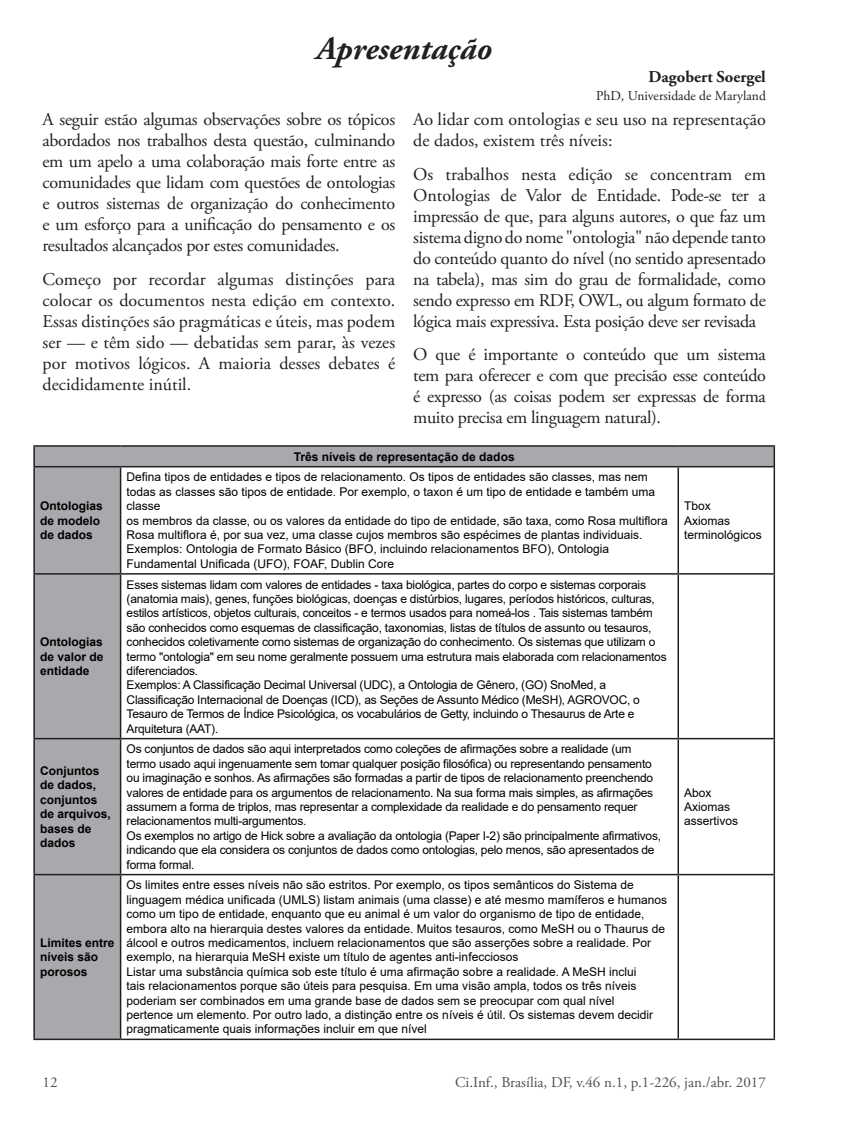
<style>
.page{position:relative;width:851px;height:1127px;background:#fff}
.page>*{position:absolute;margin:0;border:0;box-sizing:border-box;transform-origin:0 0}
.Ci_Inf__Artigo_-_Tít{font:italic 700 33px "Adobe Garamond Pro";color:#231f20}
.Corpo_de_Texto{font:18px/21px "Adobe Garamond Pro";letter-spacing:-.02em;color:#231f20;text-align:justify}
.Corpo_de_Texto-2{font:18px/21px "Adobe Garamond Pro";color:#231f20}
.Ci_Inf__Artigo_-_Nom{font:700 16.5px "Adobe Garamond Pro";color:#231f20}
.t1{font:15px "Adobe Garamond Pro";color:#535050}
.Ci_Inf__Artigo_-_Min{font:13.5px "Adobe Garamond Pro";color:#231f20}
.Ci_Inf__Texto_tabela{font:12px/14.4px "Arial";letter-spacing:-.02em;color:#000}
.Ci_Inf__Texto_tabela-2{font:12px/14.4px "Arial";color:#000}
.Ci_Inf__Texto_tabela-3{font:700 12px/14.4px "Arial";color:#000}
</style>
<div class="page">
<svg style="left:35px;top:447px;width:738px;height:591px"></svg>
<hr style="left:33px;top:445px;width:88px;height:2px;background:#231f20">
<svg style="left:33px;top:447px;width:2px;height:19px"></svg>
<hr style="left:121px;top:445px;width:557px;height:2px;background:#231f20">
<hr style="left:678px;top:445px;width:97px;height:2px;background:#231f20">
<svg style="left:773px;top:447px;width:2px;height:19px"></svg>
<hr style="left:33px;top:466px;width:88px;height:1px;background:#231f20">
<hr style="left:33px;top:467px;width:2px;height:106px;background:#231f20">
<hr style="left:121px;top:466px;width:557px;height:1px;background:#231f20">
<hr style="left:120px;top:467px;width:1px;height:106px;background:#231f20">
<hr style="left:678px;top:466px;width:97px;height:1px;background:#231f20">
<hr style="left:677px;top:467px;width:2px;height:106px;background:#231f20">
<hr style="left:773px;top:467px;width:2px;height:106px;background:#231f20">
<hr style="left:33px;top:573px;width:88px;height:2px;background:#231f20">
<hr style="left:33px;top:575px;width:2px;height:163px;background:#231f20">
<hr style="left:121px;top:573px;width:557px;height:2px;background:#231f20">
<hr style="left:120px;top:575px;width:1px;height:163px;background:#231f20">
<hr style="left:678px;top:573px;width:97px;height:2px;background:#231f20">
<hr style="left:677px;top:575px;width:2px;height:163px;background:#231f20">
<hr style="left:773px;top:575px;width:2px;height:163px;background:#231f20">
<hr style="left:33px;top:738px;width:88px;height:1px;background:#231f20">
<hr style="left:33px;top:739px;width:2px;height:135px;background:#231f20">
<hr style="left:121px;top:738px;width:557px;height:1px;background:#231f20">
<hr style="left:120px;top:739px;width:1px;height:135px;background:#231f20">
<hr style="left:678px;top:738px;width:97px;height:1px;background:#231f20">
<hr style="left:677px;top:739px;width:2px;height:135px;background:#231f20">
<hr style="left:773px;top:739px;width:2px;height:135px;background:#231f20">
<hr style="left:33px;top:874px;width:88px;height:1px;background:#231f20">
<hr style="left:33px;top:875px;width:2px;height:163px;background:#231f20">
<hr style="left:121px;top:874px;width:557px;height:1px;background:#231f20">
<hr style="left:120px;top:875px;width:1px;height:163px;background:#231f20">
<hr style="left:678px;top:874px;width:97px;height:1px;background:#231f20">
<hr style="left:677px;top:875px;width:2px;height:163px;background:#231f20">
<hr style="left:773px;top:875px;width:2px;height:163px;background:#231f20">
<hr style="left:33px;top:1038px;width:88px;height:2px;background:#231f20">
<hr style="left:121px;top:1038px;width:557px;height:2px;background:#231f20">
<hr style="left:678px;top:1038px;width:97px;height:2px;background:#231f20">
<p class="Ci_Inf__Artigo_-_Tít" style="left:316px;top:30px;width:177px">Apresentação</p>
<p class="Ci_Inf__Artigo_-_Nom" style="left:648px;top:67px;width:119px">Dagobert Soergel</p>
<p class="Ci_Inf__Artigo_-_Min" style="left:596px;top:87px;width:171px">PhD, Universidade de Maryland</p>
<p class="Corpo_de_Texto-2" style="left:413px;top:109px;width:354px">Ao lidar com ontologias e seu uso na representação de dados, existem três níveis:</p>
<p class="Corpo_de_Texto" style="left:413px;top:164px;width:354px">Os trabalhos nesta edição se concentram em Ontologias de Valor de Entidade. Pode-se ter a impressão de que, para alguns autores, o que faz um sistema digno do nome "ontologia" não depende tanto do conteúdo quanto do nível (no sentido apresentado na tabela), mas sim do grau de formalidade, como sendo expresso em RDF, OWL, ou algum formato de lógica mais expressiva. Esta posição deve ser revisada</p>
<p class="Corpo_de_Texto" style="left:413px;top:345px;width:354px">O que é importante o conteúdo que um sistema tem para oferecer e com que precisão esse conteúdo é expresso (as coisas podem ser expressas de forma muito precisa em linguagem natural).</p>
<p class="Ci_Inf__Texto_tabela-3" style="left:294px;top:449px;width:222px">Três níveis de representação de dados</p>
<p class="Corpo_de_Texto" style="left:43px;top:109px;width:354px">A seguir estão algumas observações sobre os tópicos abordados nos trabalhos desta questão, culminando em um apelo a uma colaboração mais forte entre as comunidades que lidam com questões de ontologias e outros sistemas de organização do conhecimento e um esforço para a unificação do pensamento e os resultados alcançados por estes comunidades.</p>
<p class="Corpo_de_Texto" style="left:43px;top:269px;width:354px">Começo por recordar algumas distinções para colocar os documentos nesta edição em contexto.<br>Essas distinções são pragmáticas e úteis, mas podem ser — e têm sido — debatidas sem parar, às vezes por motivos lógicos. A maioria desses debates é decididamente inútil.</p>
<p class="Ci_Inf__Texto_tabela-3" style="left:40px;top:499px;width:64px">Ontologias de modelo de dados</p>
<p class="Ci_Inf__Texto_tabela-3" style="left:40px;top:635px;width:65px;text-align:justify">Ontologias de valor de entidade</p>
<p class="Ci_Inf__Texto_tabela-3" style="left:40px;top:764px;width:72px">Conjuntos de dados, conjuntos de arquivos, bases de dados</p>
<p class="Ci_Inf__Texto_tabela-3" style="left:40px;top:935px;width:76px">Limites entre níveis são porosos</p>
<p class="Ci_Inf__Texto_tabela-2" style="left:127px;top:470px;width:530px">Defina tipos de entidades e tipos de relacionamento. Os tipos de entidades são classes, mas nem todas as classes são tipos de entidade. Por exemplo, o taxon é um tipo de entidade e também uma classe</p>
<p class="Ci_Inf__Texto_tabela-2" style="left:127px;top:513px;width:542px">os membros da classe, ou os valores da entidade do tipo de entidade, são taxa, como Rosa multiflora</p>
<p class="Ci_Inf__Texto_tabela-2" style="left:127px;top:527px;width:517px">Rosa multiflora é, por sua vez, uma classe cujos membros são espécimes de plantas individuais.</p>
<p class="Ci_Inf__Texto_tabela-2" style="left:127px;top:542px;width:484px">Exemplos: Ontologia de Formato Básico (BFO, incluindo relacionamentos BFO), Ontologia<br>Fundamental Unificada (UFO), FOAF, Dublin Core</p>
<p class="Ci_Inf__Texto_tabela" style="left:127px;top:577px;width:541px">Esses sistemas lidam com valores de entidades - taxa biológica, partes do corpo e sistemas corporais (anatomia mais), genes, funções biológicas, doenças e distúrbios, lugares, períodos históricos, culturas, estilos artísticos, objetos culturais, conceitos - e termos usados para nomeá-los . Tais sistemas também são conhecidos como esquemas de classificação, taxonomias, listas de títulos de assunto ou tesauros, conhecidos coletivamente como sistemas de organização do conhecimento. Os sistemas que utilizam o termo "ontologia" em seu nome geralmente possuem uma estrutura mais elaborada com relacionamentos diferenciados.</p>
<p class="Ci_Inf__Texto_tabela" style="left:127px;top:678px;width:515px">Exemplos: A Classificação Decimal Universal (UDC), a Ontologia de Gênero, (GO) SnoMed, a Classificação Internacional de Doenças (ICD), as Seções de Assunto Médico (MeSH), AGROVOC, o Tesauro de Termos de Índice Psicológica, os vocabulários de Getty, incluindo o Thesaurus de Arte e Arquitetura (AAT).</p>
<p class="Ci_Inf__Texto_tabela" style="left:127px;top:742px;width:528px">Os conjuntos de dados são aqui interpretados como coleções de afirmações sobre a realidade (um termo usado aqui ingenuamente sem tomar qualquer posição filosófica) ou representando pensamento ou imaginação e sonhos. As afirmações são formadas a partir de tipos de relacionamento preenchendo valores de entidade para os argumentos de relacionamento. Na sua forma mais simples, as afirmações assumem a forma de triplos, mas representar a complexidade da realidade e do pensamento requer relacionamentos multi-argumentos.</p>
<p class="Ci_Inf__Texto_tabela" style="left:127px;top:828px;width:536px">Os exemplos no artigo de Hick sobre a avaliação da ontologia (Paper I-2) são principalmente afirmativos, indicando que ela considera os conjuntos de dados como ontologias, pelo menos, são apresentados de forma formal.</p>
<p class="Ci_Inf__Texto_tabela-2" style="left:127px;top:878px;width:542px">Os limites entre esses níveis não são estritos. Por exemplo, os tipos semânticos do Sistema de linguagem médica unificada (UMLS) listam animais (uma classe) e até mesmo mamíferos e humanos como um tipo de entidade, enquanto que eu animal é um valor do organismo de tipo de entidade, embora alto na hierarquia destes valores da entidade. Muitos tesauros, como MeSH ou o Thaurus de álcool e outros medicamentos, incluem relacionamentos que são asserções sobre a realidade. Por exemplo, na hierarquia MeSH existe um título de agentes anti-infecciosos</p>
<p class="Ci_Inf__Texto_tabela-2" style="left:127px;top:964px;width:528px">Listar uma substância química sob este título é uma afirmação sobre a realidade. A MeSH inclui tais relacionamentos porque são úteis para pesquisa. Em uma visão ampla, todos os três níveis poderiam ser combinados em uma grande base de dados sem se preocupar com qual nível pertence um elemento. Por outro lado, a distinção entre os níveis é útil. Os sistemas devem decidir pragmaticamente quais informações incluir em que nível</p>
<p class="Ci_Inf__Texto_tabela" style="left:684px;top:499px;width:28px">Tbox</p>
<p class="Ci_Inf__Texto_tabela-2" style="left:684px;top:513px;width:79px">Axiomas terminológicos</p>
<p class="Ci_Inf__Texto_tabela" style="left:684px;top:785px;width:29px">Abox</p>
<p class="Ci_Inf__Texto_tabela-2" style="left:684px;top:799px;width:56px">Axiomas assertivos</p>
<p class="t1" style="left:43px;top:1073px;width:16px">12</p>
<p class="t1" style="left:455px;top:1073px;width:312px">Ci.Inf., Brasília, DF, v.46 n.1, p.1-226, jan./abr. 2017</p>
</div>
